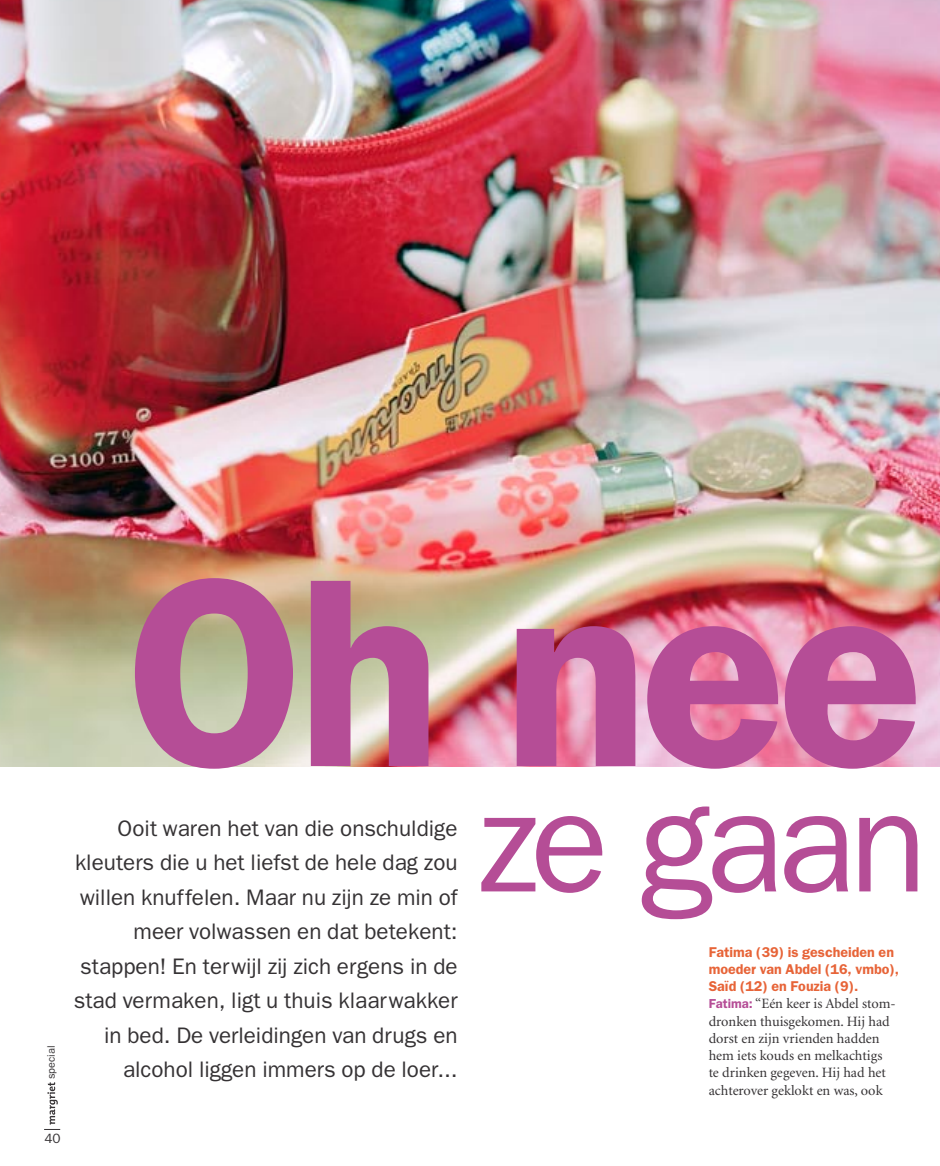
<style>
.page{position:relative;width:940px;height:1166px;background:#fff}
.page>*{position:absolute;margin:0;border:0;box-sizing:border-box;transform-origin:0 0}
.B_Kop_klein_FGB_60_57_5{font:600 269.7px "Franklin Gothic";color:#b54d96}
.B_Kop_klein_FGB_60_57_5-2{font:144.6px "Franklin Gothic";letter-spacing:-.045em;color:#b54d96}
.C_Intro_FGB_15_23{font:22.5px/34.5px "Franklin Gothic";color:#353234;text-align:right}
.A_Bodytekst_MR_9_5_11_5{font:14.25px/17.2px "Minion";color:#353234}
.I_Paspoortje_FGB_9_5_11_5{font:600 14.25px/17.2px "Franklin Gothic";color:#e76438}
.t1{font:13.5px "Franklin Gothic";color:#353234}
.A_Bodytekst_MR_9_5_11_5-2{font:10.8px "Franklin Gothic";color:#353234}
.s1{font-family:"Franklin Gothic";font-weight:600;font-size:13.05px;color:#b54d96}
</style>
<div class="page">
<img style="left:0;top:0;width:940px;height:766px">
<svg style="left:47px;top:1082px;width:11px;height:43px"></svg>
<p class="B_Kop_klein_FGB_60_57_5" style="left:126px;top:513px;width:799px">Oh nee</p>
<p class="A_Bodytekst_MR_9_5_11_5-2" style="left:45px;top:1078px;width:35px;rotate:-90deg">special</p>
<p class="C_Intro_FGB_15_23" style="left:118px;top:810px;width:341px">Ooit waren het van die onschuldige</p>
<p class="C_Intro_FGB_15_23" style="left:74px;top:844px;width:385px">kleuters die u het liefst de hele dag zou willen knuffelen. Maar nu zijn ze min of meer volwassen en dat betekent: stappen! En terwijl zij zich ergens in de stad vermaken, ligt u thuis klaarwakker in bed. De verleidingen van drugs en alcohol liggen immers op de loer...</p>
<p class="t1" style="left:44px;top:1130px;width:18px">40</p>
<p class="B_Kop_klein_FGB_60_57_5-2" style="left:477px;top:759px;width:451px">ze gaan</p>
<p class="I_Paspoortje_FGB_9_5_11_5" style="left:708px;top:942px;width:192px">Fatima (39) is gescheiden en moeder van Abdel (16, vmbo),<br>Saïd (12) en Fouzia (9).</p>
<p class="A_Bodytekst_MR_9_5_11_5" style="left:708px;top:995px;width:188px"><span class="s1">Fatima:</span> “Eén keer is Abdel stom&shy;dronken thuisgekomen. Hij had dorst en zijn vrienden hadden hem iets kouds en melkachtigs te drinken gegeven. Hij had het achterover geklokt en was, ook</p>
</div>
